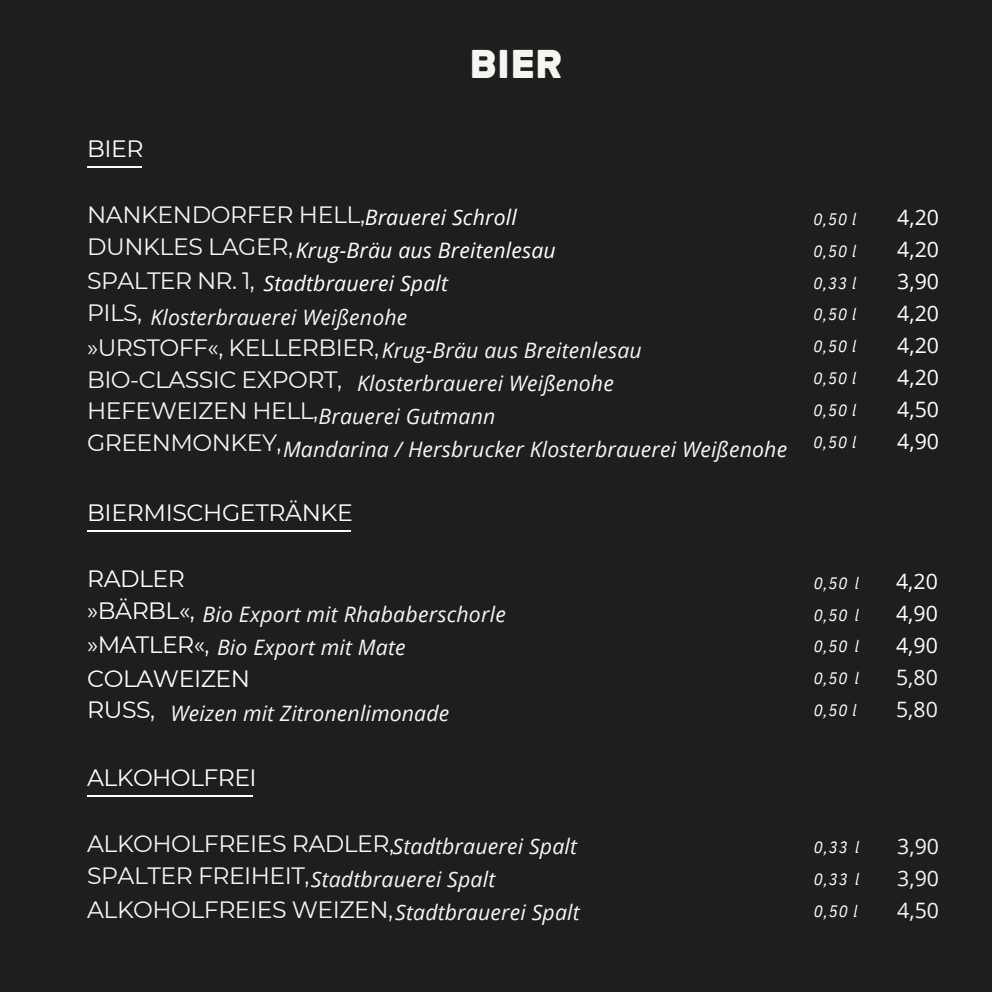
<style>
.page{position:relative;width:992px;height:992px;background:#fff}
.page>*{position:absolute;margin:0;border:0;box-sizing:border-box;transform-origin:0 0}
.t1{font:900 expanded 40.2px "GT Pressura";color:#f7f5f1}
.t2{font:23.6px/31.8px "Montserrat";letter-spacing:-.02em;color:#f7f5f1}
.t3{font:23.6px/31.8px "Montserrat";letter-spacing:-.02em;color:#fff}
.t4{font:italic 21.2px "Open Sans";letter-spacing:.01em;color:#f7f5f1}
.t5{font:italic 21.2px "Open Sans";letter-spacing:.01em;color:#fff}
.t6{font:21.2px/31.8px "Open Sans";letter-spacing:.005em;color:#fff;text-align:justify}
.t7{font:21.2px/31.8px "Open Sans";color:#f7f5f1;text-align:justify}
.t8{font:italic 16.6px/31.8px "IBM Plex Sans Cond";letter-spacing:.055em;color:#fff;text-align:justify}
.s1{color:#f7f5f1}
</style>
<div class="page">
<div style="left:0;top:0;width:992px;height:991px;background:#1f1e1f"></div>
<hr style="left:87px;top:530px;width:263px;height:2px;background:#fff">
<hr style="left:87px;top:795px;width:165px;height:1px;background:#fff">
<hr style="left:87px;top:167px;width:54px;height:1px;background:#fff">
<h3 class="t3" style="left:87px;top:133px;width:58px">BIER</h3>
<h3 class="t1" style="left:469px;top:46px;width:94px">BIER</h3>
<h2 class="t2" style="left:87px;top:199px;width:279px">NANKENDORFER HELL,<br>DUNKLES LAGER,</h2>
<h3 class="t2" style="left:87px;top:265px;width:169px">SPALTER NR. 1,<br>PILS,</h3>
<h2 class="t2" style="left:87px;top:331px;width:293px">»URSTOFF«, KELLERBIER,<br>BIO-CLASSIC EXPORT,<br>HEFEWEIZEN HELL,<br>GREENMONKEY,</h2>
<h3 class="t5" style="left:365px;top:202px;width:153px">Brauerei Schroll</h3>
<h3 class="t5" style="left:296px;top:236px;width:261px">Krug-Bräu aus Breitenlesau</h3>
<h2 class="t5" style="left:263px;top:269px;width:186px">Stadtbrauerei Spalt</h2>
<h3 class="t4" style="left:151px;top:302px;width:258px">Klosterbrauerei Weißenohe</h3>
<h3 class="t4" style="left:382px;top:335px;width:261px">Krug-Bräu aus Breitenlesau</h3>
<h3 class="t4" style="left:357px;top:368px;width:258px">Klosterbrauerei Weißenohe</h3>
<h3 class="t4" style="left:318px;top:401px;width:178px">Brauerei Gutmann</h3>
<p class="t4" style="left:283px;top:434px;width:505px">Mandarina / Hersbrucker Klosterbrauerei Weißenohe</p>
<h3 class="t3" style="left:87px;top:496px;width:267px">BIERMISCHGETRÄNKE</h3>
<p class="t3" style="left:87px;top:563px;width:109px">RADLER »BÄRBL«,</p>
<h3 class="t3" style="left:87px;top:629px;width:124px">»MATLER«,</h3>
<h2 class="t3" style="left:87px;top:662px;width:164px">COLAWEIZEN<br>RUSS,</h2>
<h2 class="t4" style="left:202px;top:599px;width:305px">Bio Export mit Rhababerschorle</h2>
<h2 class="t4" style="left:217px;top:632px;width:190px">Bio Export mit Mate</h2>
<h1 class="t4" style="left:170px;top:698px;width:280px">Weizen mit Zitronenlimonade</h1>
<h2 class="t3" style="left:87px;top:761px;width:171px">ALKOHOLFREI</h2>
<h3 class="t2" style="left:87px;top:827px;width:308px">ALKOHOLFREIES RADLER,<br>SPALTER FREIHEIT,</h3>
<h3 class="t2" style="left:87px;top:893px;width:307px">ALKOHOLFREIES WEIZEN,</h3>
<h3 class="t4" style="left:392px;top:831px;width:186px">Stadtbrauerei Spalt</h3>
<h3 class="t4" style="left:311px;top:864px;width:186px">Stadtbrauerei Spalt</h3>
<h2 class="t4" style="left:395px;top:897px;width:186px">Stadtbrauerei Spalt</h2>
<h3 class="t8" style="left:813px;top:202px;width:44px">0,50 l 0,50 l 0,33 l 0,50 l 0,50 l 0,50 l 0,50 l 0,50 l</h3>
<h2 class="t8" style="left:813px;top:566px;width:47px">0,50 l 0,50 l 0,50 l 0,50 l 0,50 l</h2>
<p class="t8" style="left:813px;top:831px;width:47px">0,33 l 0,33 l 0,50 l</p>
<h2 class="t6" style="left:897px;top:201px;width:43px">4,20<br>4,20<br>3,90<br>4,20<br>4,20<br>4,20<br>4,50<br>4,90</h2>
<h2 class="t6" style="left:896px;top:565px;width:43px">4,20<br>4,90<br>4,90<br><span class="s1">5,80<br>5,80</span></h2>
<h3 class="t7" style="left:897px;top:829px;width:43px">3,90<br>3,90<br>4,50</h3>
</div>
